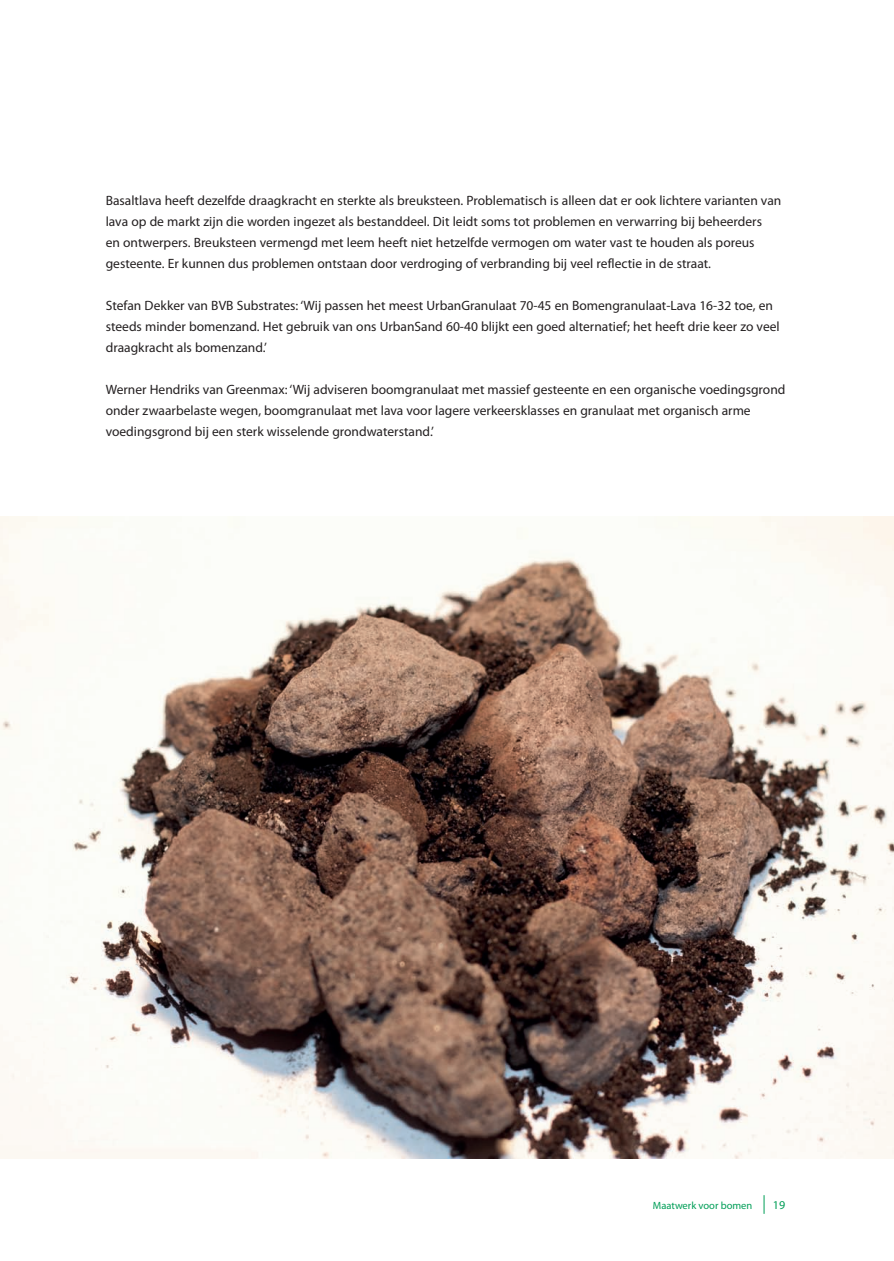
<style>
.page{position:relative;width:894px;height:1261px;background:#fff}
.page>*{position:absolute;margin:0;border:0;box-sizing:border-box;transform-origin:0 0}
.t1{font:13.5px/21px "Myriad Pro";color:#231f20}
.t2{font:12px "Myriad Pro";color:#009e57}
.t3{font:10.5px "Myriad Pro";color:#009e57}
</style>
<div class="page">
<svg style="left:763px;top:1195px;width:1px;height:18px"></svg>
<img style="left:0;top:516px;width:893px;height:641px">
<p class="t1" style="left:106px;top:190px;width:677px">Basaltlava heeft dezelfde draagkracht en sterkte als breuksteen. Problematisch is alleen dat er ook lichtere varianten van lava op de markt zijn die worden ingezet als bestanddeel. Dit leidt soms tot problemen en verwarring bij beheerders<br>en ontwerpers. Breuksteen vermengd met leem heeft niet hetzelfde vermogen om water vast te houden als poreus gesteente. Er kunnen dus problemen ontstaan door verdroging of verbranding bij veel reflectie in de straat.</p>
<p class="t1" style="left:106px;top:295px;width:675px">Stefan Dekker van BVB Substrates: ‘Wij passen het meest UrbanGranulaat 70-45 en Bomengranulaat-Lava 16-32 toe, en steeds minder bomenzand. Het gebruik van ons UrbanSand 60-40 blijkt een goed alternatief; het heeft drie keer zo veel draagkracht als bomenzand.’</p>
<p class="t1" style="left:106px;top:379px;width:681px">Werner Hendriks van Greenmax: ‘Wij adviseren boomgranulaat met massief gesteente en een organische voedingsgrond onder zwaarbelaste wegen, boomgranulaat met lava voor lagere verkeersklasses en granulaat met organisch arme voedingsgrond bij een sterk wisselende grondwaterstand.’</p>
<p class="t3" style="left:652px;top:1198px;width:101px">Maatwerk voor bomen</p>
<p class="t2" style="left:772px;top:1197px;width:14px">19</p>
</div>
